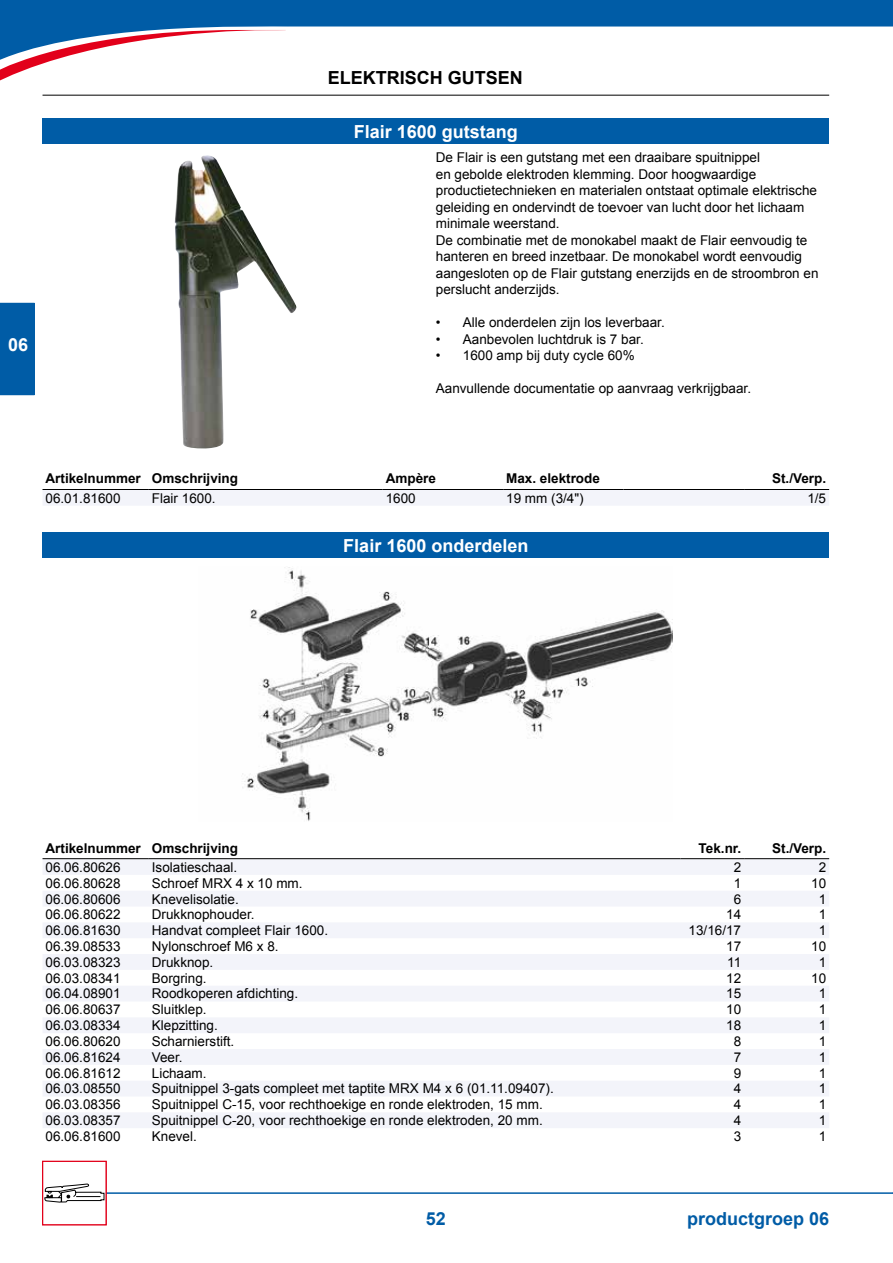
<style>
.page{position:relative;width:893px;height:1263px;background:#fff}
.page>*{position:absolute;margin:0;border:0;box-sizing:border-box;transform-origin:0 0}
.t1{font:700 18px "Arial";color:#fff}
.t2{font:700 18px "Arial";color:#005ca6}
.t3{font:700 18px "Arial";color:#000}
.t4{font:13.5px/16.5px "Arial";color:#000}
.t5{font:700 13.5px "Arial";color:#000}
</style>
<div class="page">
<svg style="left:0;top:0;width:893px;height:30px;background:#176aae"></svg>
<svg style="left:0;top:30px;width:286px;height:51px"></svg>
<div style="left:0;top:303px;width:34px;height:92px;background:#005ca6"></div>
<hr style="left:43px;top:95px;width:786px;height:1px;background:#000">
<hr style="left:43px;top:1192px;width:850px;height:2px;background:#005ca6">
<svg style="left:44px;top:1184px;width:60px;height:19px"></svg>
<div style="left:42px;top:1161px;width:65px;height:64px;border:1px solid #e2001a"></div>
<div style="left:43px;top:119px;width:786px;height:25px;background:#005ca6"></div>
<img style="left:175px;top:155px;width:122px;height:294px">
<div style="left:43px;top:490px;width:786px;height:15px;background:#f3f4fa"></div>
<hr style="left:43px;top:489px;width:106px;height:1px;background:#000">
<hr style="left:149px;top:489px;width:234px;height:1px;background:#000">
<hr style="left:383px;top:489px;width:120px;height:1px;background:#000">
<hr style="left:503px;top:489px;width:121px;height:1px;background:#000">
<hr style="left:624px;top:489px;width:120px;height:1px;background:#000">
<hr style="left:744px;top:489px;width:85px;height:1px;background:#000">
<div style="left:43px;top:533px;width:786px;height:25px;background:#005ca6"></div>
<img style="left:242px;top:567px;width:431px;height:254px">
<svg style="left:43px;top:859px;width:786px;height:269px;fill:#f3f4fa"></svg>
<hr style="left:43px;top:858px;width:106px;height:1px;background:#000">
<hr style="left:149px;top:858px;width:531px;height:1px;background:#000">
<hr style="left:680px;top:858px;width:64px;height:1px;background:#000">
<hr style="left:744px;top:858px;width:85px;height:1px;background:#000">
<h1 class="t1" style="left:8px;top:333px;width:22px">06</h1>
<h1 class="t3" style="left:328px;top:66px;width:197px">Elektrisch gutsen</h1>
<h1 class="t1" style="left:354px;top:119px;width:166px">Flair 1600 gutstang</h1>
<p class="t4" style="left:436px;top:150px;width:384px">De Flair is een gutstang met een draaibare spuitnippel<br>en gebolde elektroden klemming. Door hoogwaardige productietechnieken en materialen ontstaat optimale elektrische geleiding en ondervindt de toevoer van lucht door het lichaam minimale weerstand.<br>De combinatie met de monokabel maakt de Flair eenvoudig te hanteren en breed inzetbaar. De monokabel wordt eenvoudig aangesloten op de Flair gutstang enerzijds en de stroombron en perslucht anderzijds.</p>
<p class="t4" style="left:436px;top:315px;width:230px">• Alle onderdelen zijn los leverbaar.</p>
<p class="t4" style="left:436px;top:331px;width:209px">• Aanbevolen luchtdruk is 7 bar.</p>
<p class="t4" style="left:436px;top:348px;width:200px">• 1600 amp bij duty cycle 60%</p>
<p class="t4" style="left:436px;top:381px;width:317px">Aanvullende documentatie op aanvraag verkrijgbaar.</p>
<p class="t5" style="left:46px;top:470px;width:194px">Artikelnummer Omschrijving</p>
<p class="t5" style="left:386px;top:470px;width:52px">Ampère</p>
<p class="t5" style="left:506px;top:470px;width:95px">Max. elektrode</p>
<p class="t5" style="left:772px;top:470px;width:56px">St./Verp.</p>
<p class="t4" style="left:46px;top:490px;width:77px">06.01.81600</p>
<p class="t4" style="left:152px;top:490px;width:65px">Flair 1600.</p>
<p class="t4" style="left:386px;top:490px;width:32px">1600</p>
<p class="t4" style="left:506px;top:490px;width:79px">19 mm (3/4")</p>
<p class="t4" style="left:807px;top:490px;width:20px">1/5</p>
<h1 class="t1" style="left:343px;top:533px;width:187px">Flair 1600 onderdelen</h1>
<p class="t5" style="left:46px;top:839px;width:194px">Artikelnummer Omschrijving</p>
<p class="t5" style="left:699px;top:839px;width:44px">Tek.nr.</p>
<p class="t5" style="left:772px;top:839px;width:56px">St./Verp.</p>
<p class="t4" style="left:46px;top:859px;width:77px">06.06.80626</p>
<p class="t4" style="left:152px;top:859px;width:87px">Isolatieschaal.</p>
<p class="t4" style="left:734px;top:859px;width:9px">2</p>
<p class="t4" style="left:819px;top:859px;width:9px">2</p>
<p class="t4" style="left:46px;top:875px;width:77px">06.06.80628</p>
<p class="t4" style="left:152px;top:875px;width:152px">Schroef MRX 4 x 10 mm.</p>
<p class="t4" style="left:734px;top:875px;width:9px">1</p>
<p class="t4" style="left:811px;top:875px;width:17px">10</p>
<p class="t4" style="left:46px;top:891px;width:77px">06.06.80606</p>
<p class="t4" style="left:152px;top:891px;width:89px">Knevelisolatie.</p>
<p class="t4" style="left:734px;top:891px;width:9px">6</p>
<p class="t4" style="left:819px;top:891px;width:9px">1</p>
<p class="t4" style="left:46px;top:906px;width:77px">06.06.80622</p>
<p class="t4" style="left:152px;top:906px;width:104px">Drukknophouder.</p>
<p class="t4" style="left:726px;top:906px;width:17px">14</p>
<p class="t4" style="left:819px;top:906px;width:9px">1</p>
<p class="t4" style="left:46px;top:922px;width:77px">06.06.81630</p>
<p class="t4" style="left:152px;top:922px;width:178px">Handvat compleet Flair 1600.</p>
<p class="t4" style="left:689px;top:922px;width:54px">13/16/17</p>
<p class="t4" style="left:819px;top:922px;width:9px">1</p>
<p class="t4" style="left:46px;top:938px;width:77px">06.39.08533</p>
<p class="t4" style="left:152px;top:938px;width:128px">Nylonschroef M6 x 8.</p>
<p class="t4" style="left:726px;top:938px;width:17px">17</p>
<p class="t4" style="left:811px;top:938px;width:17px">10</p>
<p class="t4" style="left:46px;top:954px;width:77px">06.03.08323</p>
<p class="t4" style="left:152px;top:954px;width:63px">Drukknop.</p>
<p class="t4" style="left:727px;top:954px;width:16px">11</p>
<p class="t4" style="left:819px;top:954px;width:9px">1</p>
<p class="t4" style="left:46px;top:970px;width:77px">06.03.08341</p>
<p class="t4" style="left:152px;top:970px;width:56px">Borgring.</p>
<p class="t4" style="left:726px;top:970px;width:17px">12</p>
<p class="t4" style="left:811px;top:970px;width:17px">10</p>
<p class="t4" style="left:46px;top:986px;width:77px">06.04.08901</p>
<p class="t4" style="left:152px;top:986px;width:148px">Roodkoperen afdichting.</p>
<p class="t4" style="left:726px;top:986px;width:17px">15</p>
<p class="t4" style="left:819px;top:986px;width:9px">1</p>
<p class="t4" style="left:46px;top:1001px;width:77px">06.06.80637</p>
<p class="t4" style="left:152px;top:1001px;width:56px">Sluitklep.</p>
<p class="t4" style="left:726px;top:1001px;width:17px">10</p>
<p class="t4" style="left:819px;top:1001px;width:9px">1</p>
<p class="t4" style="left:46px;top:1017px;width:77px">06.03.08334</p>
<p class="t4" style="left:152px;top:1017px;width:68px">Klepzitting.</p>
<p class="t4" style="left:726px;top:1017px;width:17px">18</p>
<p class="t4" style="left:819px;top:1017px;width:9px">1</p>
<p class="t4" style="left:46px;top:1033px;width:77px">06.06.80620</p>
<p class="t4" style="left:152px;top:1033px;width:84px">Scharnierstift.</p>
<p class="t4" style="left:734px;top:1033px;width:9px">8</p>
<p class="t4" style="left:819px;top:1033px;width:9px">1</p>
<p class="t4" style="left:46px;top:1049px;width:77px">06.06.81624</p>
<p class="t4" style="left:152px;top:1049px;width:32px">Veer.</p>
<p class="t4" style="left:734px;top:1049px;width:9px">7</p>
<p class="t4" style="left:819px;top:1049px;width:9px">1</p>
<p class="t4" style="left:46px;top:1065px;width:77px">06.06.81612</p>
<p class="t4" style="left:152px;top:1065px;width:56px">Lichaam.</p>
<p class="t4" style="left:734px;top:1065px;width:9px">9</p>
<p class="t4" style="left:819px;top:1065px;width:9px">1</p>
<p class="t4" style="left:46px;top:1080px;width:77px">06.03.08550</p>
<p class="t4" style="left:152px;top:1080px;width:403px">Spuitnippel 3-gats compleet met taptite MRX M4 x 6 (01.11.09407).</p>
<p class="t4" style="left:734px;top:1080px;width:9px">4</p>
<p class="t4" style="left:819px;top:1080px;width:9px">1</p>
<p class="t4" style="left:46px;top:1096px;width:77px">06.03.08356</p>
<p class="t4" style="left:152px;top:1096px;width:392px">Spuitnippel C-15, voor rechthoekige en ronde elektroden, 15 mm.</p>
<p class="t4" style="left:734px;top:1096px;width:9px">4</p>
<p class="t4" style="left:819px;top:1096px;width:9px">1</p>
<p class="t4" style="left:46px;top:1112px;width:77px">06.03.08357</p>
<p class="t4" style="left:152px;top:1112px;width:392px">Spuitnippel C-20, voor rechthoekige en ronde elektroden, 20 mm.</p>
<p class="t4" style="left:734px;top:1112px;width:9px">4</p>
<p class="t4" style="left:819px;top:1112px;width:9px">1</p>
<p class="t4" style="left:46px;top:1128px;width:77px">06.06.81600</p>
<p class="t4" style="left:152px;top:1128px;width:47px">Knevel.</p>
<p class="t4" style="left:734px;top:1128px;width:9px">3</p>
<p class="t4" style="left:819px;top:1128px;width:9px">1</p>
<h1 class="t2" style="left:426px;top:1207px;width:22px">52</h1>
<h1 class="t2" style="left:687px;top:1206px;width:144px">productgroep 06</h1>
</div>
